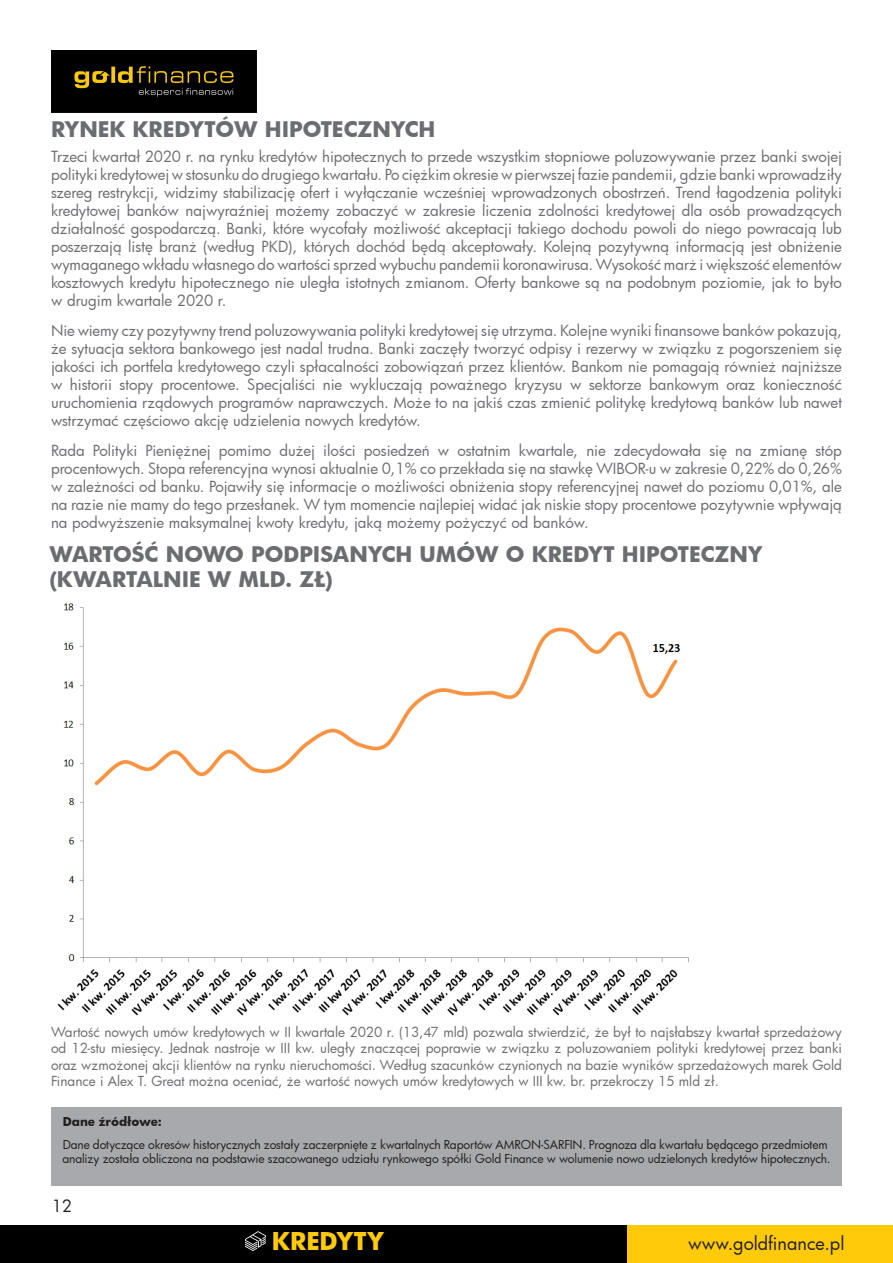
<style>
.page{position:relative;width:893px;height:1263px;background:#fff}
.page>*{position:absolute;margin:0;border:0;box-sizing:border-box;transform-origin:0 0}
.t1{font:700 24px "Futura";color:#feca0a}
.t2{font:700 21px/25.2px "Futura";color:#6c6d70}
.t3{font:18px "Futura";color:#231f20}
.t4{font:16.5px "Futura";color:#231f20}
.t5{font:15px/18px "Futura";color:#6c6d70;text-align:justify}
.t6{font:13.5px/16.2px "Futura";color:#6c6d70;text-align:justify}
.t7{font:12px/14.4px "Futura";letter-spacing:-.01em;color:#231f20}
.t8{font:700 12px "Futura";color:#231f20}
</style>
<div class="page">
<div style="left:0;top:1225px;width:646px;height:38px;background:#000"></div>
<div style="left:627px;top:1225px;width:266px;height:38px;background:#feca0a"></div>
<img style="left:51px;top:51px;width:206px;height:61px">
<img style="left:245px;top:1231px;width:21px;height:20px">
<img style="left:57px;top:603px;width:632px;height:413px">
<div style="left:51px;top:1107px;width:791px;height:78px;background:#a8a9ad"></div>
<p class="t2" style="left:51px;top:116px;width:386px">RYNEK KREDYTÓW HIPOTECZNYCH</p>
<p class="t5" style="left:51px;top:148px;width:792px">Trzeci kwartał 2020 r. na rynku kredytów hipotecznych to przede wszystkim stopniowe poluzowywanie przez banki swojej polityki kredytowej w stosunku do drugiego kwartału. Po ciężkim okresie w pierwszej fazie pandemii, gdzie banki wprowadziły szereg restrykcji, widzimy stabilizację ofert i wyłączanie wcześniej wprowadzonych obostrzeń. Trend łagodzenia polityki kredytowej banków najwyraźniej możemy zobaczyć w zakresie liczenia zdolności kredytowej dla osób prowadzących działalność gospodarczą. Banki, które wycofały możliwość akceptacji takiego dochodu powoli do niego powracają lub poszerzają listę branż (według PKD), których dochód będą akceptowały. Kolejną pozytywną informacją jest obniżenie wymaganego wkładu własnego do wartości sprzed wybuchu pandemii koronawirusa. Wysokość marż i większość elementów kosztowych kredytu hipotecznego nie uległa istotnych zmianom. Oferty bankowe są na podobnym poziomie, jak to było w drugim kwartale 2020 r.</p>
<p class="t5" style="left:51px;top:322px;width:792px">Nie wiemy czy pozytywny trend poluzowywania polityki kredytowej się utrzyma. Kolejne wyniki finansowe banków pokazują, że sytuacja sektora bankowego jest nadal trudna. Banki zaczęły tworzyć odpisy i rezerwy w związku z pogorszeniem się jakości ich portfela kredytowego czyli spłacalności zobowiązań przez klientów. Bankom nie pomagają również najniższe w historii stopy procentowe. Specjaliści nie wykluczają poważnego kryzysu w sektorze bankowym oraz konieczność uruchomienia rządowych programów naprawczych. Może to na jakiś czas zmienić politykę kredytową banków lub nawet wstrzymać częściowo akcję udzielenia nowych kredytów.</p>
<p class="t5" style="left:51px;top:442px;width:792px">Rada Polityki Pieniężnej pomimo dużej ilości posiedzeń w ostatnim kwartale, nie zdecydowała się na zmianę stóp procentowych. Stopa referencyjna wynosi aktualnie 0,1% co przekłada się na stawkę WIBOR-u w zakresie 0,22% do 0,26% w zależności od banku. Pojawiły się informacje o możliwości obniżenia stopy referencyjnej nawet do poziomu 0,01%, ale na razie nie mamy do tego przesłanek. W tym momencie najlepiej widać jak niskie stopy procentowe pozytywnie wpływają na podwyższenie maksymalnej kwoty kredytu, jaką możemy pożyczyć od banków.</p>
<p class="t2" style="left:50px;top:540px;width:715px">WARTOŚĆ NOWO PODPISANYCH UMÓW O KREDYT HIPOTECZNY (KWARTALNIE W MLD. ZŁ)</p>
<p class="t6" style="left:51px;top:1024px;width:792px">Wartość nowych umów kredytowych w II kwartale 2020 r. (13,47 mld) pozwala stwierdzić, że był to najsłabszy kwartał sprzedażowy od 12-stu miesięcy. Jednak nastroje w III kw. uległy znaczącej poprawie w związku z poluzowaniem polityki kredytowej przez banki oraz wzmożonej akcji klientów na rynku nieruchomości. Według szacunków czynionych na bazie wyników sprzedażowych marek Gold Finance i Alex T. Great można oceniać, że wartość nowych umów kredytowych w III kw. br. przekroczy 15 mld zł.</p>
<p class="t8" style="left:63px;top:1113px;width:101px">Dane źródłowe:</p>
<p class="t7" style="left:62px;top:1137px;width:770px">Dane dotyczące okresów historycznych zostały zaczerpnięte z kwartalnych Raportów AMRON-SARFIN. Prognoza dla kwartału będącego przedmiotem analizy została obliczona na podstawie szacowanego udziału rynkowego spółki Gold Finance w wolumenie nowo udzielonych kredytów hipotecznych.</p>
<p class="t4" style="left:52px;top:1194px;width:22px">12</p>
<p class="t1" style="left:272px;top:1224px;width:114px">KREDYTY</p>
<p class="t3" style="left:688px;top:1231px;width:158px">www.goldfinance.pl</p>
</div>
